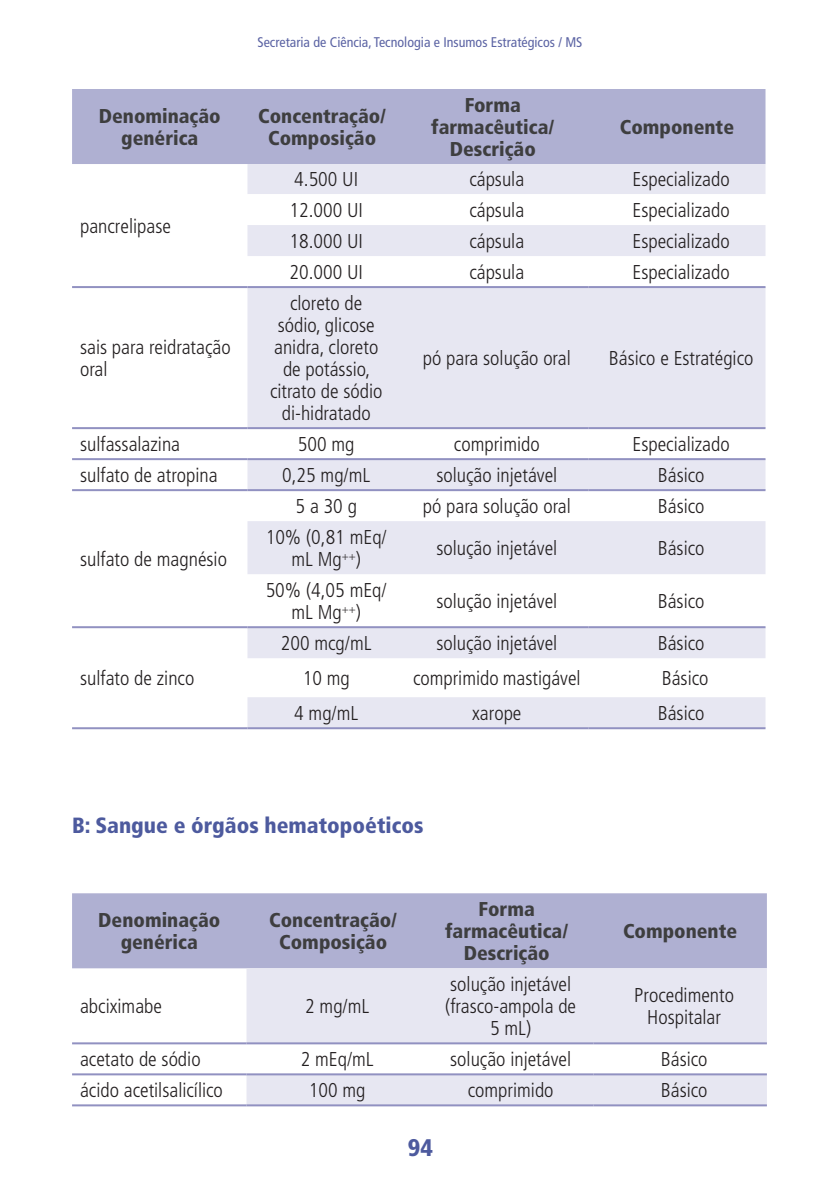
<style>
.page{position:relative;width:840px;height:1191px;background:#fff}
.page>*{position:absolute;margin:0;border:0;box-sizing:border-box;transform-origin:0 0}
.t1{font:900 condensed 24px "Frutiger LT Std";color:#4d5a9e}
.t2{font:900 condensed 22px "Frutiger LT Std";color:#4d5a9e}
.t3{font:300 condensed 20px/22px "Frutiger";color:#231f20;text-align:center}
.t4{font:900 condensed 20px/22px "Frutiger LT Std";color:#3e3e3f;text-align:center}
.t5{font:condensed 14px "Frutiger LT Std";color:#5c64a4}
</style>
<div class="page">
<div style="left:72px;top:89px;width:693px;height:75px;background:#afb0d2"></div>
<svg style="left:247px;top:164px;width:518px;height:563px;fill:#e7e7f2"></svg>
<hr style="left:72px;top:286px;width:175px;height:2px;background:#9191c1">
<hr style="left:247px;top:286px;width:150px;height:2px;background:#9191c1">
<hr style="left:397px;top:286px;width:191px;height:2px;background:#9191c1">
<hr style="left:588px;top:286px;width:177px;height:2px;background:#9191c1">
<hr style="left:72px;top:427px;width:175px;height:2px;background:#9191c1">
<hr style="left:72px;top:458px;width:175px;height:2px;background:#9191c1">
<hr style="left:247px;top:458px;width:150px;height:2px;background:#9191c1">
<hr style="left:397px;top:458px;width:191px;height:2px;background:#9191c1">
<hr style="left:72px;top:727px;width:175px;height:2px;background:#9191c1">
<hr style="left:72px;top:489px;width:175px;height:2px;background:#9191c1">
<hr style="left:72px;top:626px;width:175px;height:2px;background:#9191c1">
<hr style="left:247px;top:427px;width:150px;height:2px;background:#9191c1">
<hr style="left:397px;top:427px;width:191px;height:2px;background:#9191c1">
<hr style="left:588px;top:427px;width:177px;height:2px;background:#9191c1">
<hr style="left:247px;top:489px;width:150px;height:2px;background:#9191c1">
<hr style="left:397px;top:489px;width:191px;height:2px;background:#9191c1">
<hr style="left:247px;top:626px;width:150px;height:2px;background:#9191c1">
<hr style="left:397px;top:626px;width:191px;height:2px;background:#9191c1">
<hr style="left:247px;top:727px;width:150px;height:2px;background:#9191c1">
<hr style="left:397px;top:727px;width:191px;height:2px;background:#9191c1">
<hr style="left:588px;top:458px;width:177px;height:2px;background:#9191c1">
<hr style="left:588px;top:489px;width:177px;height:2px;background:#9191c1">
<hr style="left:588px;top:727px;width:177px;height:2px;background:#9191c1">
<hr style="left:588px;top:626px;width:177px;height:2px;background:#9191c1">
<div style="left:72px;top:893px;width:694px;height:75px;background:#afb0d2"></div>
<svg style="left:246px;top:968px;width:520px;height:136px;fill:#e7e7f2"></svg>
<hr style="left:72px;top:1073px;width:174px;height:2px;background:#9191c1">
<hr style="left:246px;top:1073px;width:174px;height:2px;background:#9191c1">
<hr style="left:420px;top:1073px;width:173px;height:2px;background:#9191c1">
<hr style="left:593px;top:1073px;width:173px;height:2px;background:#9191c1">
<hr style="left:72px;top:1042px;width:174px;height:2px;background:#9191c1">
<hr style="left:246px;top:1042px;width:174px;height:2px;background:#9191c1">
<hr style="left:420px;top:1042px;width:173px;height:2px;background:#9191c1">
<hr style="left:593px;top:1042px;width:173px;height:2px;background:#9191c1">
<hr style="left:72px;top:1104px;width:174px;height:2px;background:#9191c1">
<hr style="left:246px;top:1104px;width:174px;height:2px;background:#9191c1">
<hr style="left:420px;top:1104px;width:173px;height:2px;background:#9191c1">
<hr style="left:593px;top:1104px;width:173px;height:2px;background:#9191c1">
<p class="t5" style="left:257px;top:33px;width:326px">Secretaria de Ciência, Tecnologia e Insumos Estratégicos / MS</p>
<p class="t4" style="left:99px;top:105px;width:123px">Denominação genérica</p>
<p class="t4" style="left:258px;top:105px;width:129px">Concentração/<br>Composição</p>
<p class="t4" style="left:431px;top:94px;width:124px">Forma farmacêutica/<br>Descrição</p>
<p class="t4" style="left:619px;top:116px;width:116px">Componente</p>
<p class="t3" style="left:80px;top:215px;width:92px">pancrelipase</p>
<p class="t3" style="left:80px;top:336px;width:152px;text-align:left">sais para reidratação oral</p>
<p class="t3" style="left:294px;top:168px;width:65px">4.500 UI</p>
<p class="t3" style="left:469px;top:168px;width:56px">cápsula</p>
<p class="t3" style="left:632px;top:168px;width:99px">Especializado</p>
<p class="t3" style="left:289px;top:199px;width:75px">12.000 UI</p>
<p class="t3" style="left:469px;top:199px;width:56px">cápsula</p>
<p class="t3" style="left:632px;top:199px;width:99px">Especializado</p>
<p class="t3" style="left:289px;top:230px;width:75px">18.000 UI</p>
<p class="t3" style="left:469px;top:230px;width:56px">cápsula</p>
<p class="t3" style="left:632px;top:230px;width:99px">Especializado</p>
<p class="t3" style="left:289px;top:261px;width:75px">20.000 UI</p>
<p class="t3" style="left:469px;top:261px;width:56px">cápsula</p>
<p class="t3" style="left:632px;top:261px;width:99px">Especializado</p>
<p class="t3" style="left:270px;top:292px;width:114px">cloreto de sódio, glicose anidra, cloreto de potássio, citrato de sódio di-hidratado</p>
<p class="t3" style="left:422px;top:347px;width:149px">pó para solução oral</p>
<p class="t3" style="left:608px;top:347px;width:146px">Básico e Estratégico</p>
<p class="t3" style="left:80px;top:433px;width:101px">sulfassalazina</p>
<p class="t3" style="left:298px;top:433px;width:58px">500 mg</p>
<p class="t3" style="left:453px;top:433px;width:87px">comprimido</p>
<p class="t3" style="left:632px;top:433px;width:99px">Especializado</p>
<p class="t3" style="left:80px;top:464px;width:139px">sulfato de atropina</p>
<p class="t3" style="left:282px;top:464px;width:90px">0,25 mg/mL</p>
<p class="t3" style="left:436px;top:464px;width:122px">solução injetável</p>
<p class="t3" style="left:657px;top:464px;width:48px">Básico</p>
<p class="t3" style="left:80px;top:548px;width:148px">sulfato de magnésio</p>
<p class="t3" style="left:80px;top:667px;width:116px">sulfato de zinco</p>
<p class="t3" style="left:295px;top:495px;width:63px">5 a 30 g</p>
<p class="t3" style="left:422px;top:495px;width:149px">pó para solução oral</p>
<p class="t3" style="left:657px;top:495px;width:48px">Básico</p>
<p class="t3" style="left:265px;top:526px;width:122px">10% (0,81 mEq/ mL Mg<sup>++</sup>)</p>
<p class="t3" style="left:436px;top:537px;width:122px">solução injetável</p>
<p class="t3" style="left:657px;top:537px;width:48px">Básico</p>
<p class="t3" style="left:265px;top:579px;width:122px">50% (4,05 mEq/ mL Mg<sup>++</sup>)</p>
<p class="t3" style="left:436px;top:590px;width:122px">solução injetável</p>
<p class="t3" style="left:657px;top:590px;width:48px">Básico</p>
<p class="t3" style="left:281px;top:632px;width:92px">200 mcg/mL</p>
<p class="t3" style="left:436px;top:632px;width:122px">solução injetável</p>
<p class="t3" style="left:657px;top:632px;width:48px">Básico</p>
<p class="t3" style="left:302px;top:667px;width:48px">10 mg</p>
<p class="t3" style="left:413px;top:667px;width:169px">comprimido mastigável</p>
<p class="t3" style="left:661px;top:667px;width:48px">Básico</p>
<p class="t3" style="left:294px;top:702px;width:66px">4 mg/mL</p>
<p class="t3" style="left:472px;top:702px;width:51px">xarope</p>
<p class="t3" style="left:657px;top:702px;width:48px">Básico</p>
<p class="t2" style="left:72px;top:812px;width:353px">B: Sangue e órgãos hematopoéticos</p>
<p class="t4" style="left:98px;top:909px;width:123px">Denominação genérica</p>
<p class="t4" style="left:269px;top:909px;width:129px">Concentração/<br>Composição</p>
<p class="t4" style="left:445px;top:898px;width:124px">Forma farmacêutica/<br>Descrição</p>
<p class="t4" style="left:622px;top:920px;width:116px">Componente</p>
<p class="t3" style="left:80px;top:995px;width:83px">abciximabe</p>
<p class="t3" style="left:305px;top:995px;width:66px">2 mg/mL</p>
<p class="t3" style="left:445px;top:973px;width:132px">solução injetável (frasco-ampola de<br>5 mL)</p>
<p class="t3" style="left:634px;top:984px;width:101px">Procedimento<br>Hospitalar</p>
<p class="t3" style="left:80px;top:1048px;width:122px">acetato de sódio</p>
<p class="t3" style="left:300px;top:1048px;width:74px">2 mEq/mL</p>
<p class="t3" style="left:450px;top:1048px;width:122px">solução injetável</p>
<p class="t3" style="left:660px;top:1048px;width:48px">Básico</p>
<p class="t3" style="left:80px;top:1079px;width:144px">ácido acetilsalicílico</p>
<p class="t3" style="left:309px;top:1079px;width:58px">100 mg</p>
<p class="t3" style="left:467px;top:1079px;width:87px">comprimido</p>
<p class="t3" style="left:660px;top:1079px;width:48px">Básico</p>
<p class="t1" style="left:408px;top:1133px;width:26px">94</p>
</div>
